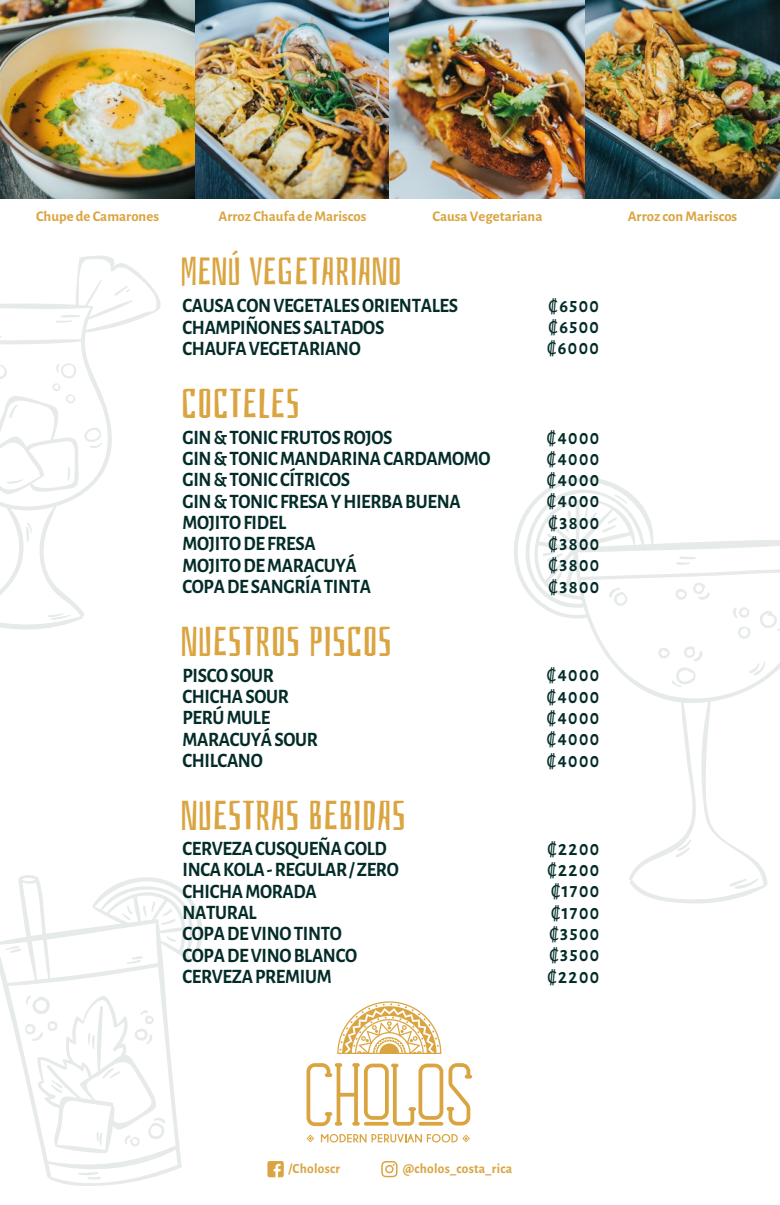
<style>
.page{position:relative;width:780px;height:1205px;background:#fff}
.page>*{position:absolute;margin:0;border:0;box-sizing:border-box;transform-origin:0 0}
.t1{font:41.25px "Bahiana";color:#daa440;scale:1.18 1}
.t2{font:38.75px "Bahiana";color:#daa440;scale:1.18 1}
.t3{font:700 20.5px/21.2px "Alegreya Sans";letter-spacing:-.02em;color:#032c28;scale:.92 1}
.t4{font:700 18.75px/21.2px "Alegreya Sans";letter-spacing:.08em;color:#032c28;text-align:justify}
.t5{font:700 14.75px "Alegreya Sans";color:#daa440}
.t6{font:700 13.75px "Alegreya Sans";letter-spacing:.02em;color:#daa440}
.s1{font-family:"Calibri";font-weight:400}
</style>
<div class="page">
<svg style="left:337px;top:1001px;width:104px;height:53px"></svg>
<svg style="left:306px;top:1134px;width:8px;height:8px"></svg>
<svg style="left:321px;top:1134px;width:149px;height:8px"></svg>
<svg style="left:306px;top:1063px;width:166px;height:63px"></svg>
<svg style="left:267px;top:1161px;width:17px;height:16px"></svg>
<svg style="left:381px;top:1161px;width:16px;height:16px"></svg>
<img style="left:0;top:0;width:780px;height:198px">
<svg style="left:0;top:875px;width:202px;height:311px"></svg>
<svg style="left:161px;top:908px;width:15px;height:17px"></svg>
<svg style="left:143px;top:901px;width:12px;height:16px"></svg>
<svg style="left:122px;top:905px;width:11px;height:16px"></svg>
<svg style="left:166px;top:935px;width:10px;height:7px"></svg>
<svg style="left:5px;top:946px;width:16px;height:7px"></svg>
<svg style="left:126px;top:956px;width:17px;height:8px"></svg>
<svg style="left:78px;top:1172px;width:23px;height:7px"></svg>
<svg style="left:25px;top:994px;width:141px;height:159px"></svg>
<svg style="left:514px;top:477px;width:266px;height:426px"></svg>
<svg style="left:0;top:255px;width:161px;height:374px"></svg>
<svg style="left:47px;top:613px;width:24px;height:7px"></svg>
<svg style="left:26px;top:522px;width:6px;height:20px"></svg>
<svg style="left:55px;top:314px;width:25px;height:9px"></svg>
<svg style="left:114px;top:285px;width:17px;height:11px"></svg>
<svg style="left:0;top:359px;width:102px;height:136px"></svg>
<p class="t5" style="left:36px;top:206px;width:124px">Chupe de Camarones</p>
<p class="t5" style="left:218px;top:206px;width:149px">Arroz Chaufa de Mariscos</p>
<p class="t5" style="left:432px;top:206px;width:111px">Causa Vegetariana</p>
<p class="t5" style="left:627px;top:206px;width:111px">Arroz con Mariscos</p>
<h2 class="t2" style="left:181px;top:242px;width:189px">MENÚ VEGETARIANO</h2>
<p class="t3" style="left:182px;top:294px;width:301px">CAUSA CON VEGETALES ORIENTALES<br>CHAMPIÑONES SALTADOS<br>CHAUFA VEGETARIANO</p>
<p class="t4" style="left:546px;top:294px;width:54px"><span class="s1">₡</span>6500 <span class="s1">₡</span>6500 <span class="s1">₡</span>6000</p>
<h1 class="t1" style="left:181px;top:371px;width:102px">COCTELES</h1>
<p class="t3" style="left:182px;top:425px;width:336px">GIN &amp; TONIC FRUTOS ROJOS<br>GIN &amp; TONIC MANDARINA CARDAMOMO<br>GIN &amp; TONIC CÍTRICOS<br>GIN &amp; TONIC FRESA Y HIERBA BUENA<br>MOJITO FIDEL<br>MOJITO DE FRESA<br>MOJITO DE MARACUYÁ<br>COPA DE SANGRÍA TINTA</p>
<p class="t4" style="left:546px;top:425px;width:54px"><span class="s1">₡</span>4000 <span class="s1">₡</span>4000 <span class="s1">₡</span>4000 <span class="s1">₡</span>4000 <span class="s1">₡</span>3800 <span class="s1">₡</span>3800 <span class="s1">₡</span>3800 <span class="s1">₡</span>3800</p>
<h1 class="t1" style="left:181px;top:609px;width:180px">NUESTROS PISCOS</h1>
<p class="t3" style="left:182px;top:663px;width:149px">PISCO SOUR<br>CHICHA SOUR<br>PERÚ MULE<br>MARACUYÁ SOUR<br>CHILCANO</p>
<p class="t4" style="left:546px;top:663px;width:54px"><span class="s1">₡</span>4000 <span class="s1">₡</span>4000 <span class="s1">₡</span>4000 <span class="s1">₡</span>4000 <span class="s1">₡</span>4000</p>
<h1 class="t1" style="left:181px;top:783px;width:192px">NUESTRAS BEBIDAS</h1>
<p class="t3" style="left:182px;top:836px;width:237px">CERVEZA CUSQUEÑA GOLD<br>INCA KOLA - REGULAR / ZERO<br>CHICHA MORADA<br>NATURAL<br>COPA DE VINO TINTO<br>COPA DE VINO BLANCO<br>CERVEZA PREMIUM</p>
<p class="t4" style="left:547px;top:837px;width:54px"><span class="s1">₡</span>2200 <span class="s1">₡</span>2200 <span class="s1">₡</span>1700 <span class="s1">₡</span>1700 <span class="s1">₡</span>3500 <span class="s1">₡</span>3500 <span class="s1">₡</span>2200</p>
<p class="t6" style="left:288px;top:1159px;width:53px">/Choloscr</p>
<p class="t6" style="left:403px;top:1159px;width:111px">@cholos_costa_rica</p>
</div>
